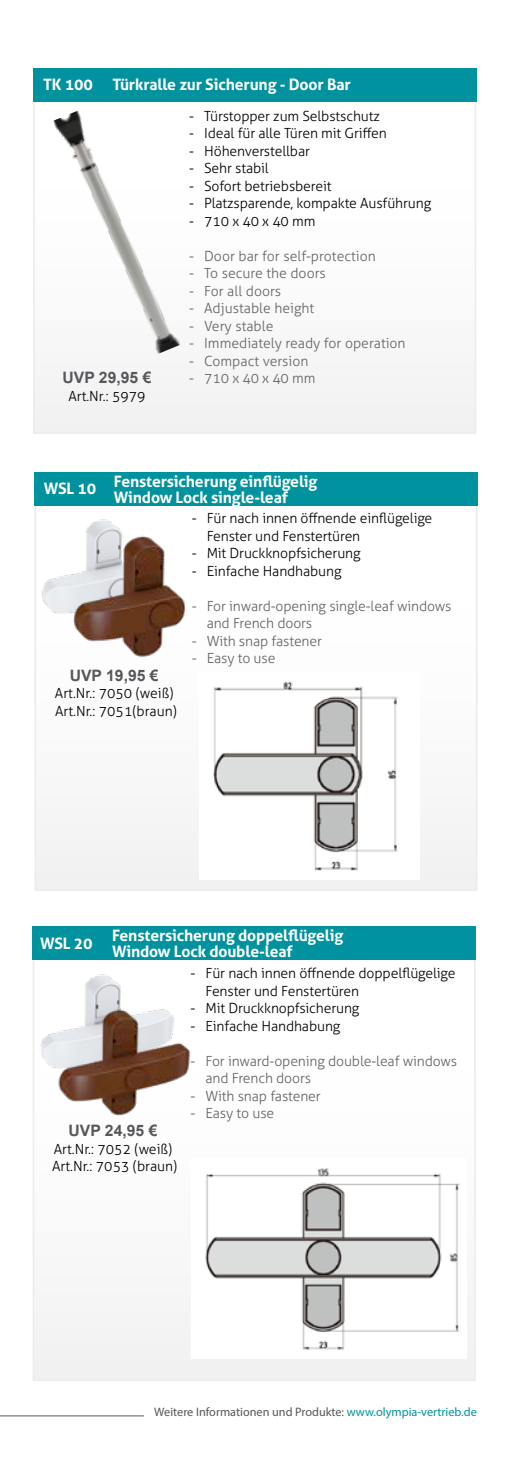
<style>
.page{position:relative;width:521px;height:1474px;background:#fff}
.page>*{position:absolute;margin:0;border:0;box-sizing:border-box;transform-origin:0 0}
.t1{font:700 15.75px/15.8px "Aller";letter-spacing:-.01em;color:#fff}
.t2{font:700 15.75px "Arial";color:#56575a}
.t3{font:300 14px/17.5px "Aller";letter-spacing:-.01em;color:#000}
.t4{font:300 14px/17.5px "Aller";letter-spacing:-.01em;color:#646363}
.t5{font:12.25px "Myriad Pro";color:#56575a}
.s1{color:#00929e}
</style>
<div class="page">
<hr style="left:0;top:1415px;width:144px;height:1px;background:#56575a">
<div style="left:34px;top:496px;width:443px;height:394px;border:2px solid #ededed"></div>
<img style="left:42px;top:519px;width:80px;height:94px">
<img style="left:55px;top:532px;width:130px;height:125px">
<div style="left:34px;top:472px;width:443px;height:33px;background:#00929e"></div>
<img style="left:213px;top:681px;width:185px;height:190px">
<div style="left:33px;top:951px;width:443px;height:429px;border:2px solid #ededed"></div>
<img style="left:41px;top:974px;width:80px;height:84px">
<img style="left:43px;top:1006px;width:147px;height:110px">
<div style="left:33px;top:926px;width:443px;height:33px;background:#00929e"></div>
<img style="left:205px;top:1168px;width:255px;height:182px">
<div style="left:34px;top:94px;width:441px;height:339px;background:#fbfbfb"></div>
<div style="left:33px;top:94px;width:443px;height:340px;border:2px solid #ededed"></div>
<div style="left:33px;top:68px;width:443px;height:33px;background:#00929e"></div>
<img style="left:53px;top:110px;width:128px;height:244px">
<p class="t1" style="left:43px;top:77px;width:51px">TK 100</p>
<p class="t1" style="left:113px;top:77px;width:240px">Türkralle zur Sicherung - Door Bar</p>
<p class="t2" style="left:62px;top:367px;width:91px">UVP 29,95 €</p>
<p class="t3" style="left:68px;top:387px;width:79px">Art.Nr.: 5979</p>
<p class="t3" style="left:189px;top:107px;width:192px">- Türstopper zum Selbstschutz</p>
<p class="t3" style="left:189px;top:124px;width:199px">- Ideal für alle Türen mit Griffen</p>
<p class="t3" style="left:189px;top:142px;width:122px">- Höhenverstellbar</p>
<p class="t3" style="left:189px;top:159px;width:81px">- Sehr stabil</p>
<p class="t3" style="left:189px;top:177px;width:144px">- Sofort betriebsbereit</p>
<p class="t3" style="left:189px;top:194px;width:243px">- Platzsparende, kompakte Ausführung</p>
<p class="t3" style="left:189px;top:212px;width:128px">- 710 x 40 x 40 mm</p>
<p class="t4" style="left:189px;top:247px;width:188px">- Door bar for self-protection</p>
<p class="t4" style="left:189px;top:264px;width:138px">- To secure the doors</p>
<p class="t4" style="left:189px;top:282px;width:93px">- For all doors</p>
<p class="t4" style="left:189px;top:299px;width:126px">- Adjustable height</p>
<p class="t4" style="left:189px;top:317px;width:86px">- Very stable</p>
<p class="t4" style="left:189px;top:334px;width:218px">- Immediately ready for operation</p>
<p class="t4" style="left:189px;top:352px;width:121px">- Compact version</p>
<p class="t4" style="left:189px;top:369px;width:128px">- 710 x 40 x 40 mm</p>
<p class="t1" style="left:44px;top:480px;width:54px">WSL 10</p>
<p class="t1" style="left:114px;top:473px;width:205px">Fenstersicherung einflügelig<br>Window Lock single-leaf</p>
<p class="t3" style="left:207px;top:509px;width:227px;text-indent:-15px">- Für nach innen öffnende einflügelige<br>Fenster und Fenstertüren</p>
<p class="t3" style="left:192px;top:544px;width:170px">- Mit Druckknopfsicherung</p>
<p class="t3" style="left:192px;top:562px;width:151px">- Einfache Handhabung</p>
<p class="t4" style="left:207px;top:597px;width:246px;text-indent:-15px">- For inward-opening single-leaf windows and French doors</p>
<p class="t4" style="left:192px;top:632px;width:132px">- With snap fastener</p>
<p class="t4" style="left:192px;top:649px;width:85px">- Easy to use</p>
<p class="t2" style="left:70px;top:665px;width:91px">UVP 19,95 €</p>
<p class="t3" style="left:55px;top:684px;width:123px">Art.Nr.: 7050 (weiß)<br>Art.Nr.: 7051(braun)</p>
<p class="t1" style="left:40px;top:935px;width:54px">WSL 20</p>
<p class="t1" style="left:112px;top:927px;width:233px">Fenstersicherung doppelflügelig<br>Window Lock double-leaf</p>
<p class="t3" style="left:205px;top:964px;width:251px;text-indent:-15px">- Für nach innen öffnende doppelflügelige<br>Fenster und Fenstertüren</p>
<p class="t3" style="left:191px;top:999px;width:170px">- Mit Druckknopfsicherung</p>
<p class="t3" style="left:191px;top:1017px;width:151px">- Einfache Handhabung</p>
<p class="t4" style="left:205px;top:1052px;width:253px;text-indent:-15px">- For inward-opening double-leaf windows and French doors</p>
<p class="t4" style="left:191px;top:1087px;width:132px">- With snap fastener</p>
<p class="t4" style="left:191px;top:1104px;width:85px">- Easy to use</p>
<p class="t2" style="left:68px;top:1120px;width:91px">UVP 24,95 €</p>
<p class="t3" style="left:52px;top:1139px;width:127px">Art.Nr.: 7052 (weiß)<br>Art.Nr.: 7053 (braun)</p>
<p class="t5" style="left:154px;top:1404px;width:324px">Weitere Informationen und Produkte: <span class="s1">www.olympia-vertrieb.de</span></p>
</div>
